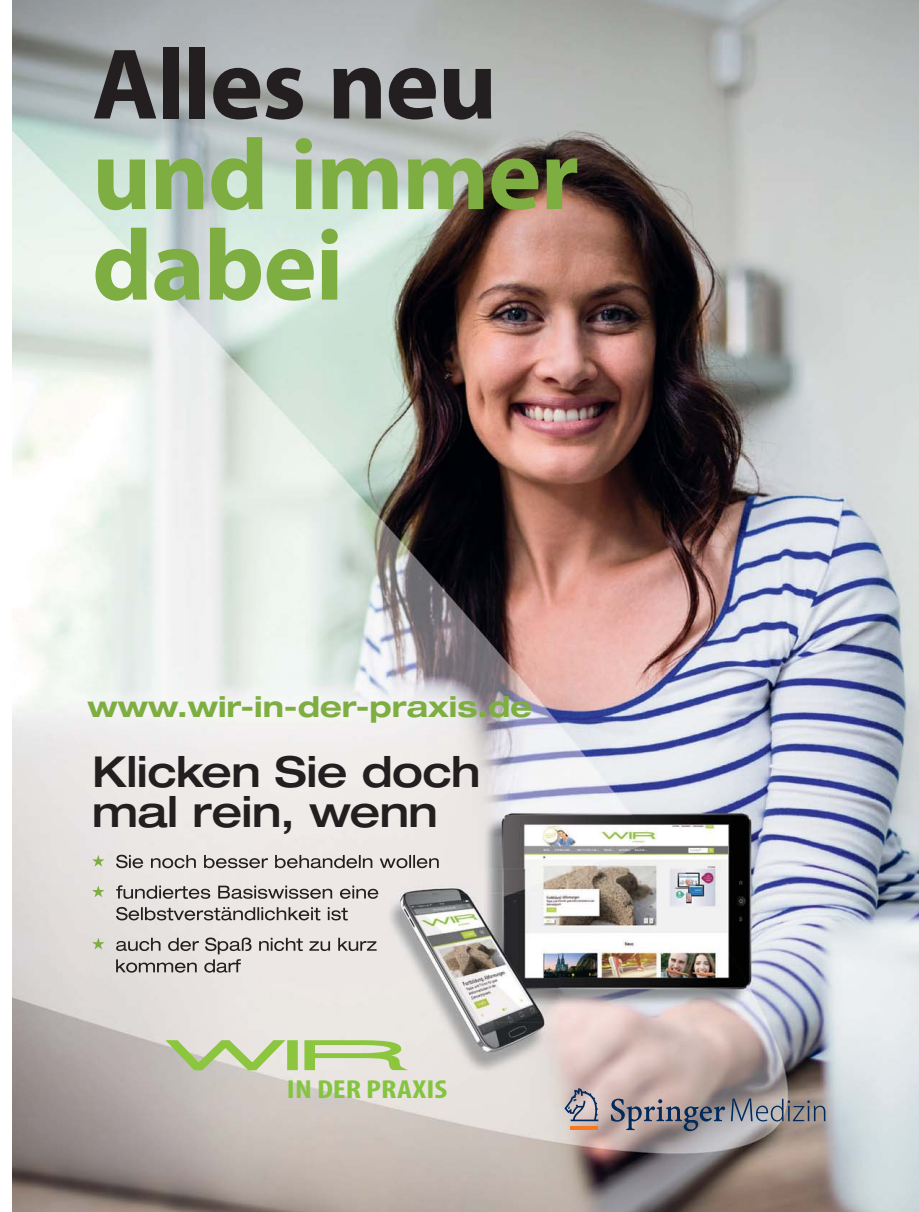
<style>
.page{position:relative;width:919px;height:1212px;background:#fff}
.page>*{position:absolute;margin:0;border:0;box-sizing:border-box;transform-origin:0 0}
.t1{font:700 101.25px/90.6px "Myriad Pro";letter-spacing:-.01em;color:#7eae41}
.t2{font:700 101.25px "Myriad Pro";letter-spacing:-.015em;color:#231f20}
.t3{font:500 expanded 42.75px/39.2px "Helvetica Neue LT Pro";letter-spacing:-.01em;color:#231f20}
.t4{font:700 expanded 28.65px "Helvetica Neue LT Pro";color:#7eae41}
.t5{font:700 condensed 26.1px "Myriad Pro";color:#85c441;scale:1.25 1}
</style>
<div class="page">
<img style="left:13px;top:0;width:905px;height:1212px">
<div style="left:288px;top:1041px;width:9px;height:28px;background:#8cc63f"></div>
<div style="left:287px;top:1040px;width:11px;height:30px;border:2px solid #8cc63f"></div>
<svg style="left:303px;top:1039px;width:109px;height:32px;background:#c5d9a2"></svg>
<svg style="left:162px;top:1038px;width:126px;height:33px;background:#c4d2a7"></svg>
<svg style="left:92px;top:855px;width:12px;height:12px"></svg>
<svg style="left:116px;top:855px;width:322px;height:13px;background:#afaaa8"></svg>
<svg style="left:92px;top:885px;width:12px;height:12px"></svg>
<svg style="left:116px;top:885px;width:262px;height:14px;background:#afaaa9"></svg>
<svg style="left:116px;top:907px;width:232px;height:13px;background:#a8a3a2"></svg>
<svg style="left:92px;top:938px;width:12px;height:11px"></svg>
<svg style="left:116px;top:937px;width:260px;height:36px;background:#cac5c3"></svg>
<hr style="left:570px;top:1126px;width:28px;height:4px;background:#f47920">
<svg style="left:564px;top:1088px;width:34px;height:33px"></svg>
<svg style="left:610px;top:1098px;width:215px;height:33px;background:#908b91"></svg>
<h1 class="t2" style="left:92px;top:24px;width:406px">Alles neu</h1>
<h1 class="t1" style="left:92px;top:129px;width:488px">und immer dabei</h1>
<p class="t4" style="left:88px;top:690px;width:446px">www.wir-in-der-praxis.de</p>
<p class="t3" style="left:92px;top:753px;width:390px">Klicken Sie doch mal rein, wenn</p>
<p class="t5" style="left:287px;top:1074px;width:130px">IN DER PRAXIS</p>
</div>
